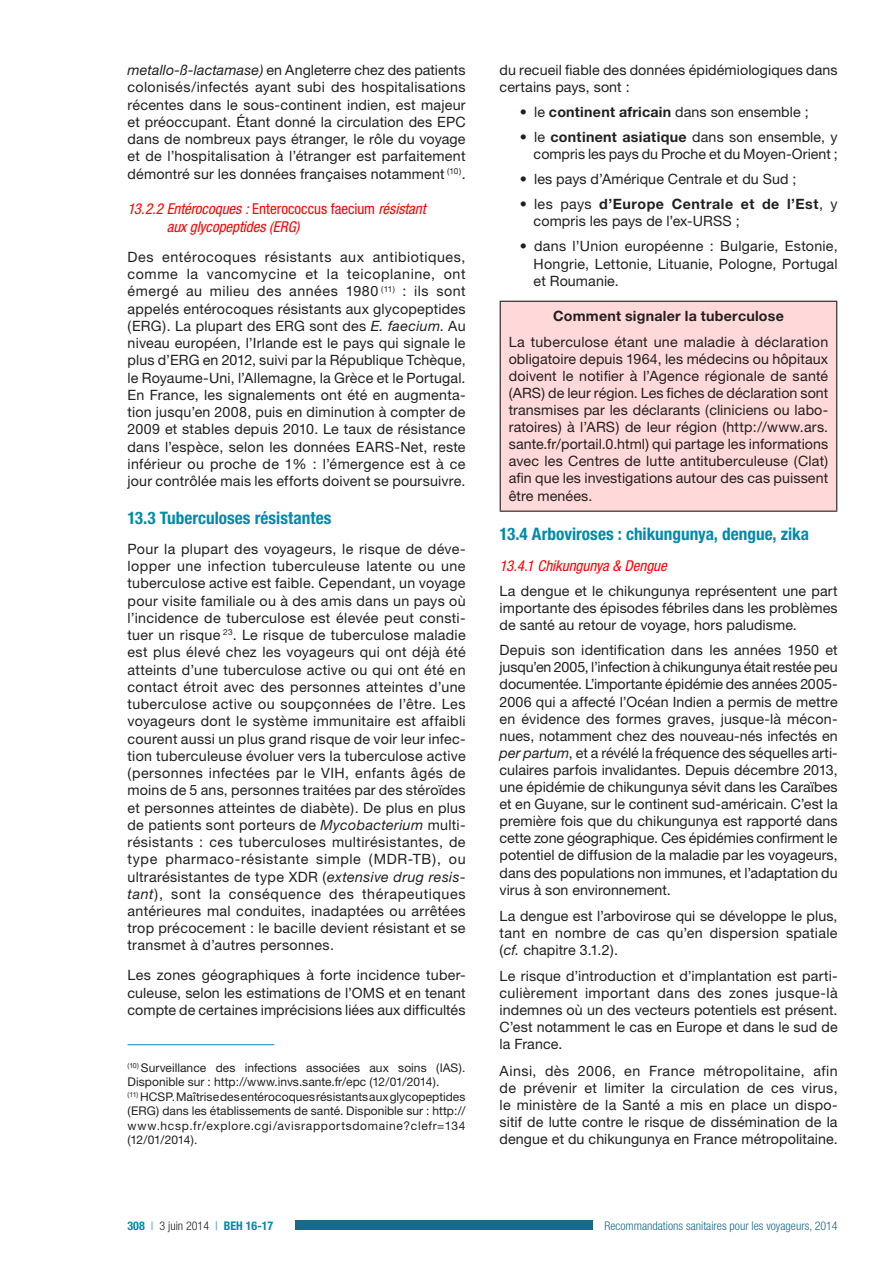
<style>
.page{position:relative;width:893px;height:1263px;background:#fff}
.page>*{position:absolute;margin:0;border:0;box-sizing:border-box;transform-origin:0 0}
.t1{font:700 condensed 17.25px "Helvetica Neue LT Std";color:#008aac}
.t2{font:italic condensed 15px/18.1px "Helvetica Neue LT Std";color:#f00}
.t3{font:14.25px/17.2px "Helvetica Neue";letter-spacing:.015em;color:#231f20;text-align:justify}
.t4{font:700 14.25px "Helvetica Neue";color:#231f20}
.t5{font:12px/14.4px "Helvetica Neue";letter-spacing:.01em;color:#231f20}
.t6{font:300 condensed 12px "Helvetica Neue";color:#1c6889}
.t7{font:700 condensed 12px "Helvetica Neue";color:#008aac}
.t8{font:7.05px "Helvetica Neue";color:#231f20}
.s1{font-style:italic}
.s2{font-style:normal}
.s3{font-size:12px}
.s4{font-weight:700}
.s5{font-weight:300}
.s6{font-weight:300;color:#231f20}
</style>
<div class="page">
<div style="left:296px;top:1220px;width:297px;height:10px;background:#1c6889"></div>
<hr style="left:128px;top:1044px;width:146px;height:1px;background:#008aac">
<div style="left:500px;top:301px;width:337px;height:210px;background:#ffd9d9"></div>
<hr style="left:500px;top:301px;width:337px;height:1px;background:#231f20">
<hr style="left:500px;top:302px;width:1px;height:209px;background:#231f20">
<hr style="left:836px;top:302px;width:1px;height:209px;background:#231f20">
<hr style="left:500px;top:511px;width:337px;height:1px;background:#231f20">
<p class="t3" style="left:128px;top:61px;width:340px;text-align:left"><span class="s1">metallo-ß-lactamase)</span> en Angleterre chez des patients colonisés/infectés ayant subi des hospitalisations récentes dans le sous-continent indien, est majeur et préoccupant. Étant donné la circulation des EPC dans de nombreux pays étranger, le rôle du voyage et de l’hospitalisation à l’étranger est parfaitement démontré sur les données françaises notamment <sup>(10)</sup>.</p>
<p class="t2" style="left:167px;top:200px;width:260px;text-indent:-39px">13.2.2 Entérocoques : <span class="s2">Enterococcus faecium</span> résistant aux glycopeptides (ERG)</p>
<p class="t3" style="left:128px;top:248px;width:340px">Des entérocoques résistants aux antibiotiques, comme la vancomycine et la teicoplanine, ont émergé au milieu des années 1980 <sup>(11)</sup> : ils sont appelés entérocoques résistants aux glycopeptides (ERG). La plupart des ERG sont des <span class="s1">E. faecium</span>. Au niveau européen, l’I rlande est le pays qui signale le plus d’ERG en 2012, suivi par la République Tchèque, le Royaume-Uni, l’Allemagne, la Grèce et le Portugal.<br>En France, les signalements ont été en augmenta&shy;tion jusqu’en 2008, puis en diminution à compter de 2009 et stables depuis 2010. Le taux de résistance dans l’espèce, selon les données EARS</p>
<p class="t3" style="left:128px;top:438px;width:340px;text-indent:267px">-Net, reste inférieur ou proche de 1% : l’émergence est à ce jour contrôlée mais les efforts doivent se poursuivre.</p>
<p class="t1" style="left:128px;top:507px;width:205px">13.3 Tuberculoses résistantes</p>
<p class="t3" style="left:128px;top:540px;width:340px">Pour la plupart des voyageurs, le risque de déve&shy;lopper une infection tuberculeuse latente ou une tuberculose active est faible. Cependant, un voyage pour visite familiale ou à des amis dans un pays où l’incidence de tuberculose est élevée peut consti&shy;tuer un risque <sup>23</sup>. Le risque de tuberculose maladie est plus élevé chez les voyageurs qui ont déjà été atteints d’une tuberculose active ou qui ont été en contact étroit avec des personnes atteintes d’une tuberculose active ou soupçonnées de l’être. Les voyageurs dont le système immunitaire est affaibli courent aussi un plus grand risque de voir leur infec&shy;tion tuberculeuse évoluer vers la tuberculose active (personnes infectées par le VIH , enfants âgés de moins de 5 ans, personnes traitées par des stéroïdes et personnes atteintes de diabète). De plus en plus de patients sont porteurs de <span class="s1">Mycobacterium</span> multi&shy;résistants : ces tuberculoses multirésistantes, de type pharmaco-résistante simple (MDR</p>
<p class="t3" style="left:408px;top:850px;width:59px">-TB), ou</p>
<p class="t3" style="left:128px;top:867px;width:340px;text-indent:195px">(<span class="s1">extensive drug resis&shy;tant</span>), sont la conséquence des thérapeutiques antérieures mal conduites, inadaptées ou arrêtées trop précocement : le bacille devient résistant et se transmet à d’autres personnes.</p>
<p class="t3" style="left:128px;top:966px;width:338px">Les zones géographiques à forte incidence tuber&shy;culeuse, selon les estimations de l’OMS</p>
<p class="t3" style="left:128px;top:867px;width:172px">ultrarésistantes de type XDR</p>
<p class="t3" style="left:128px;top:984px;width:340px;text-align:right">et en tenant<br>compte de certaines imprécisions liées aux difficultés</p>
<p class="t5" style="left:128px;top:1060px;width:340px"><sup>(10)</sup> Surveillance des infections associées aux soins (IAS).<br>Disponible sur : http://www.invs.sante.fr/epc (12/01/2014).</p>
<p class="t8" style="left:128px;top:1090px;width:22px">(11) <span class="s3">HCSP</span></p>
<p class="t5" style="left:128px;top:1089px;width:340px;text-align:justify;text-indent:44px">. M aîtrise des entérocoques résistants aux glycopeptides (ERG) dans les établissements de santé. Disponible sur : http:// www.hcsp.fr/explore.cgi/avisrapportsdomaine?clefr=134 (12/01/2014).</p>
<p class="t3" style="left:500px;top:61px;width:340px">du recueil fiable des données épidémiologiques dans certains pays, sont :</p>
<p class="t3" style="left:520px;top:103px;width:290px">• le <span class="s4">continent africain</span> dans son ensemble ;</p>
<p class="t3" style="left:520px;top:128px;width:319px;text-align:right">• le <span class="s4">continent asiatique</span> dans son ensemble, y compris les pays du Proche et du Moyen-Orient ;</p>
<p class="t3" style="left:520px;top:170px;width:278px">• les pays d’Amérique Centrale et du Sud ;</p>
<p class="t3" style="left:534px;top:195px;width:306px;text-indent:-14px">• les pays <span class="s4">d’Europe Centrale et de l’Est</span>, y compris les pays de l’ex-URSS</p>
<p class="t3" style="left:736px;top:213px;width:5px">;</p>
<p class="t3" style="left:534px;top:238px;width:306px;text-indent:-14px">• dans l’Union européenne : Bulgarie, Estonie, Hongrie, Lettonie, Lituanie, Pologne, Portugal et Roumanie.</p>
<p class="t4" style="left:553px;top:307px;width:232px">Comment signaler la tuberculose</p>
<p class="t3" style="left:509px;top:333px;width:321px">La tuberculose étant une maladie à déclaration obligatoire depuis 1964, les médecins ou hôpitaux doivent le notifier à l’Agence régionale de santé (ARS</p>
<p class="t3" style="left:509px;top:384px;width:321px;text-indent:33px">) de leur région. Les fiches de déclaration sont transmises par les déclarants (cliniciens ou labo&shy;ratoires) à l’ARS</p>
<p class="t3" style="left:509px;top:418px;width:321px;text-indent:107px">) de leur région (http://www.ars. sante.fr/portail.0.html) qui partage les informations avec les Centres de lutte antituberculeuse (Clat) afin que les investigations autour des cas puissent être menées.</p>
<p class="t1" style="left:500px;top:523px;width:311px">13.4 Arboviroses : chikungunya, dengue, zika</p>
<p class="t2" style="left:500px;top:557px;width:169px">13.4.1 Chikungunya &amp; Dengue</p>
<p class="t3" style="left:500px;top:582px;width:340px">La dengue et le chikungunya représentent une part importante des épisodes fébriles dans les problèmes de santé au retour de voyage, hors paludisme.</p>
<p class="t3" style="left:500px;top:641px;width:340px">Depuis son identification dans les années 1950 et jusqu’en 2005, l’infection à chikungunya était restée peu documentée. L’importante épidémie des années 2005- 2006 qui a affecté l’Océan I ndien a permis de mettre en évidence des formes graves, jusque-là mécon&shy;nues, notamment chez des nouveau-nés infectés en <span class="s1">per partum</span>, et a révélé la fréquence des séquelles arti&shy;culaires parfois invalidantes. Depuis décembre 2013, une épidémie de chikungunya sévit dans les Caraïbes et en Guyane, sur le continent sud-américain. C’est la première fois que du chikungunya est rapporté dans cette zone géographique. Ces épidémies confirment le potentiel de diffusion de la maladie par les voyageurs, dans des populations non immunes, et l’adaptation du virus à son environnement.</p>
<p class="t3" style="left:500px;top:907px;width:339px">La dengue est l’arbovirose qui se développe le plus, tant en nombre de cas qu’en dispersion spatiale (<span class="s1">cf.</span> chapitre 3.1.2).</p>
<p class="t3" style="left:500px;top:967px;width:340px">Le risque d’introduction et d’implantation est parti&shy;culièrement important dans des zones jusque-là indemnes où un des vecteurs potentiels est présent.<br>C’est notamment le cas en Europe et dans le sud de la France.</p>
<p class="t3" style="left:500px;top:1062px;width:340px">Ainsi, dès 2006, en France métropolitaine, afin de prévenir et limiter la circulation de ces virus, le ministère de la Santé a mis en place un dispo&shy;sitif de lutte contre le risque de dissémination de la dengue et du chikungunya en France métropolitaine.</p>
<p class="t7" style="left:128px;top:1218px;width:147px">308 <span class="s5">|</span> <span class="s6">3 juin 2014</span> <span class="s5">|</span> BEH 16-17</p>
<p class="t6" style="left:604px;top:1219px;width:235px">Recommandations sanitaires pour les voyageurs, 2014</p>
</div>
